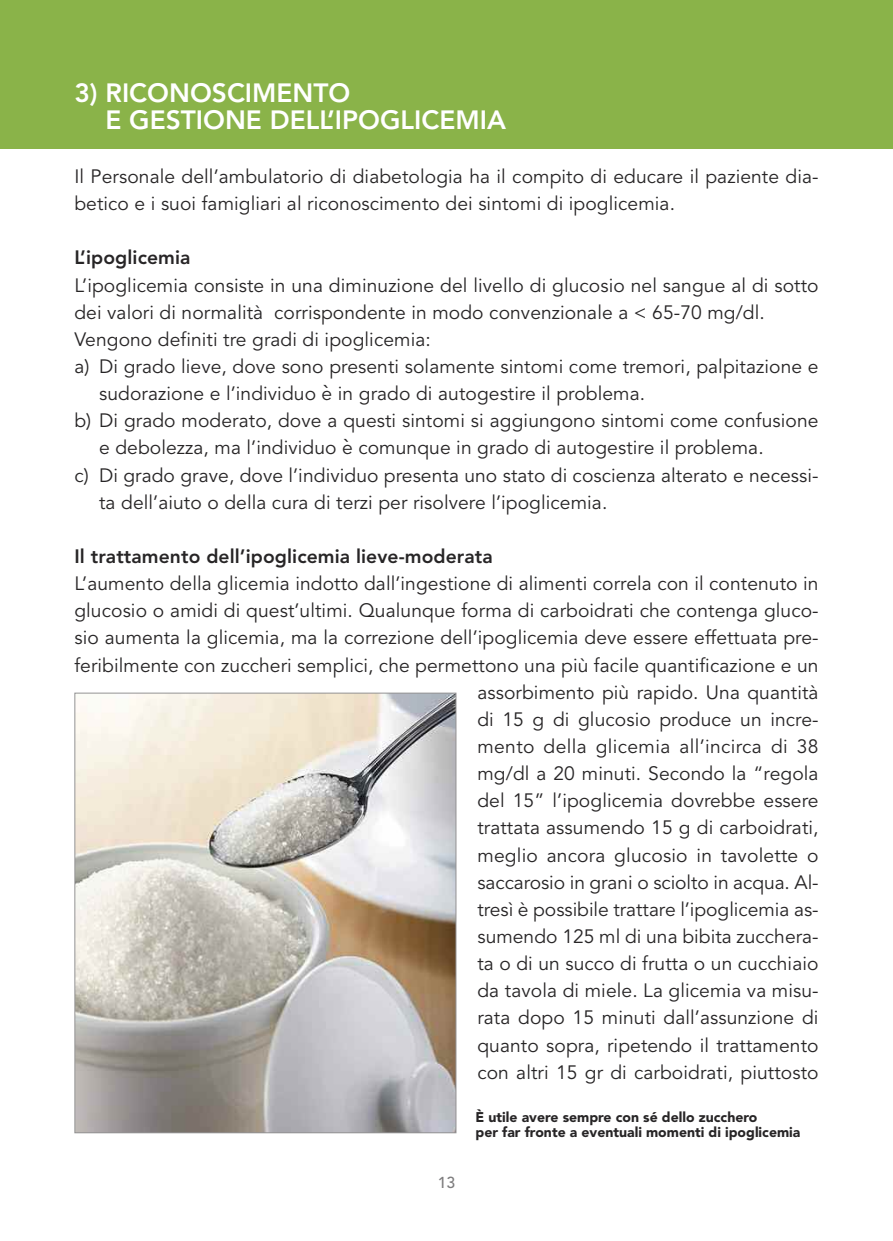
<style>
.page{position:relative;width:893px;height:1241px;background:#fff}
.page>*{position:absolute;margin:0;border:0;box-sizing:border-box;transform-origin:0 0}
.t1{font:800 26.25px/27.1px "Avenir";color:#fff}
.t2{font:19.25px/27.1px "Avenir";letter-spacing:.005em;color:#272526}
.t3{font:800 19.25px "Avenir";letter-spacing:.005em;color:#272526}
.t4{font:500 15.75px "Avenir";color:#7d7c7d}
.t5{font:900 14px/15.8px "Avenir";color:#272526}
.s1{font-family:"Lucida Grande"}
</style>
<div class="page">
<div style="left:0;top:0;width:893px;height:149px;background:#8ab349"></div>
<img style="left:76px;top:694px;width:378px;height:436px">
<h1 class="t1" style="left:105px;top:79px;width:402px;text-indent:-31px">3) RICONOSCIMENTO<br>E GESTIONE DELL’IPOGLICEMIA</h1>
<p class="t2" style="left:74px;top:163px;width:746px">Il Personale dell’ambulatorio di diabetologia ha il compito di educare il paziente dia&shy;betico e i suoi famigliari al riconoscimento dei sintomi di ipoglicemia.</p>
<p class="t3" style="left:74px;top:243px;width:118px">L’ipoglicemia</p>
<p class="t2" style="left:74px;top:272px;width:746px">L’ipoglicemia consiste in una diminuzione del livello di glucosio nel sangue al di sotto</p>
<p class="t2" style="left:74px;top:299px;width:692px">dei valori di normalità corrispondente in modo convenzionale a &lt; 65-70 mg/dl.</p>
<p class="t2" style="left:74px;top:326px;width:358px">Vengono definiti tre gradi di ipoglicemia:</p>
<p class="t2" style="left:74px;top:353px;width:746px">a) Di grado lieve, dove sono presenti solamente sintomi come tremori, palpitazione e</p>
<p class="t2" style="left:99px;top:380px;width:548px">sudorazione e l’individuo e<span class="s1">̀</span>in grado di autogestire il problema.</p>
<p class="t2" style="left:74px;top:407px;width:746px">b) Di grado moderato, dove a questi sintomi si aggiungono sintomi come confusione</p>
<p class="t2" style="left:99px;top:434px;width:666px">e debolezza, ma l’individuo e<span class="s1">̀</span>comunque in grado di autogestire il problema.</p>
<p class="t2" style="left:74px;top:461px;width:746px">c) Di grado grave, dove l’individuo presenta uno stato di coscienza alterato e necessi-</p>
<p class="t2" style="left:99px;top:489px;width:510px">ta dell’aiuto o della cura di terzi per risolvere l’ipoglicemia.</p>
<p class="t3" style="left:74px;top:541px;width:420px">Il trattamento dell’ipoglicemia lieve-moderata</p>
<p class="t2" style="left:74px;top:570px;width:746px;text-align:right">L’aumento della glicemia indotto dall’ingestione di alimenti correla con il contenuto in glucosio o amidi di quest’ultimi. Qualunque forma di carboidrati che contenga gluco&shy;sio aumenta la glicemia, ma la correzione dell’ipoglicemia deve essere effettuata pre&shy;feribilmente con zuccheri semplici, che permettono una più facile quantificazione e un assorbimento più rapido. Una quantità<br>di 15 g di glucosio produce un incre-<br>mento della glicemia all’incirca di 38<br>mg/dl a 20 minuti. Secondo la “regola<br>del 15” l’ipoglicemia dovrebbe essere<br>trattata assumendo 15 g di carboidrati,<br>meglio ancora glucosio in tavolette o<br>saccarosio in grani o sciolto in acqua. Al-<br>tresì è possibile trattare l’ipoglicemia as-<br>sumendo 125 ml di una bibita zucchera-<br>ta o di un succo di frutta o un cucchiaio<br>da tavola di miele. La glicemia va misu-<br>rata dopo 15 minuti dall’assunzione di<br>quanto sopra, ripetendo il trattamento<br>con altri 15 gr di carboidrati, piuttosto</p>
<p class="t5" style="left:476px;top:1108px;width:326px">È utile avere sempre con sé dello zucchero<br>per far fronte a eventuali momenti di ipoglicemia</p>
<p class="t4" style="left:438px;top:1176px;width:19px">13</p>
</div>
